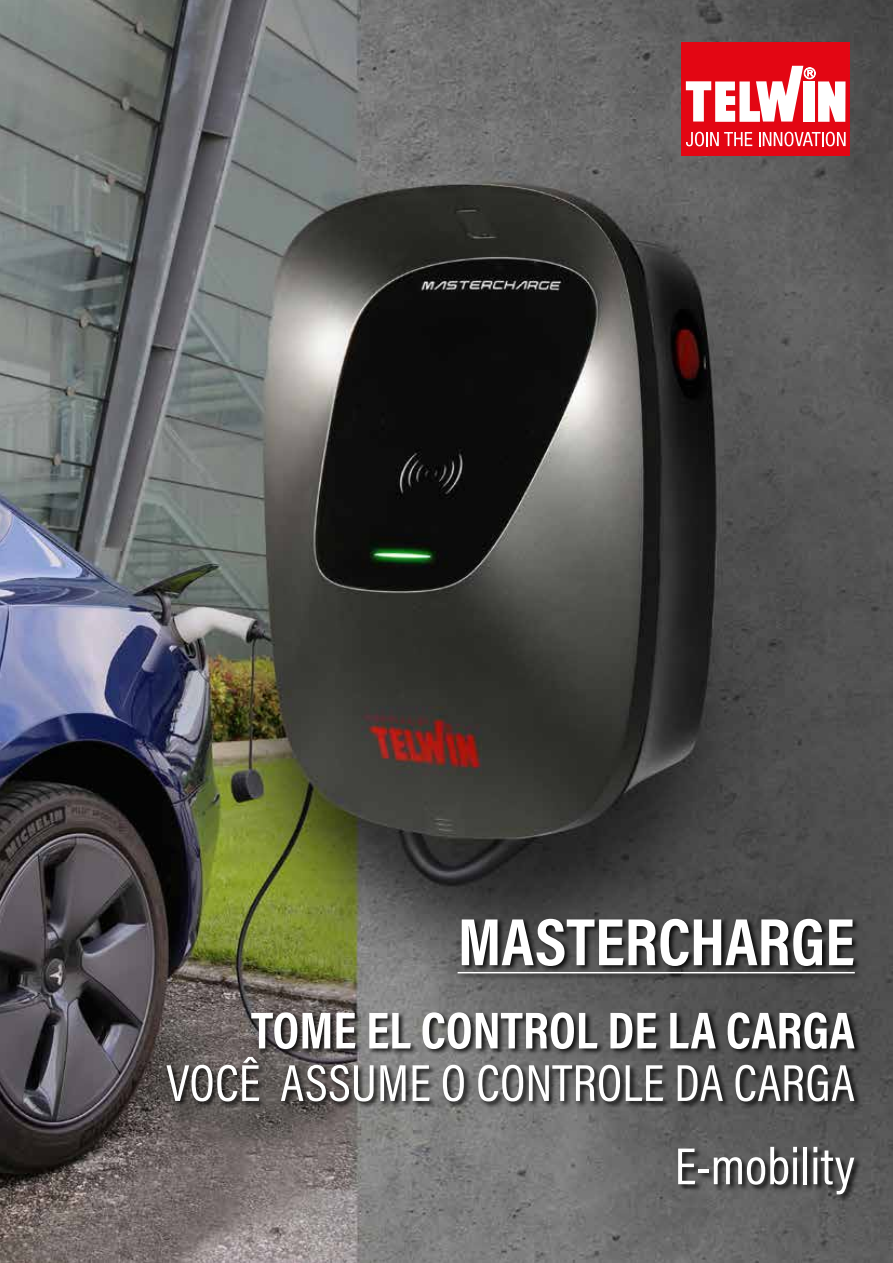
<style>
.page{position:relative;width:893px;height:1263px;background:#fff}
.page>*{position:absolute;margin:0;border:0;box-sizing:border-box;transform-origin:0 0}
.t1{font:700 67.5px "Acumin Pro Cond";color:#fff}
.t2{font:52.5px/83.2px "Acumin Pro Cond";color:#fff;text-align:right}
.t3{font:700 52.5px "Acumin Pro Cond";color:#fff}
</style>
<div class="page">
<img style="left:0;top:0;width:893px;height:1263px">
<div style="left:682px;top:43px;width:168px;height:113px;background:#e30613"></div>
<svg style="left:686px;top:66px;width:159px;height:56px"></svg>
<svg style="left:686px;top:132px;width:66px;height:14px"></svg>
<svg style="left:759px;top:132px;width:87px;height:14px"></svg>
<div style="left:165px;top:917px;width:697px;height:285px;background:#000;opacity:.85"></div>
<hr style="left:458px;top:972px;width:397px;height:1px;background:#fff">
<p class="t1" style="left:458px;top:897px;width:399px">MASTERCHARGE</p>
<p class="t3" style="left:251px;top:996px;width:605px">TOME EL CONTROL DE LA CARGA</p>
<p class="t2" style="left:166px;top:1040px;width:690px">VOCÊ ASSUME O CONTROLE DA CARGA<br>E-mobility</p>
</div>
